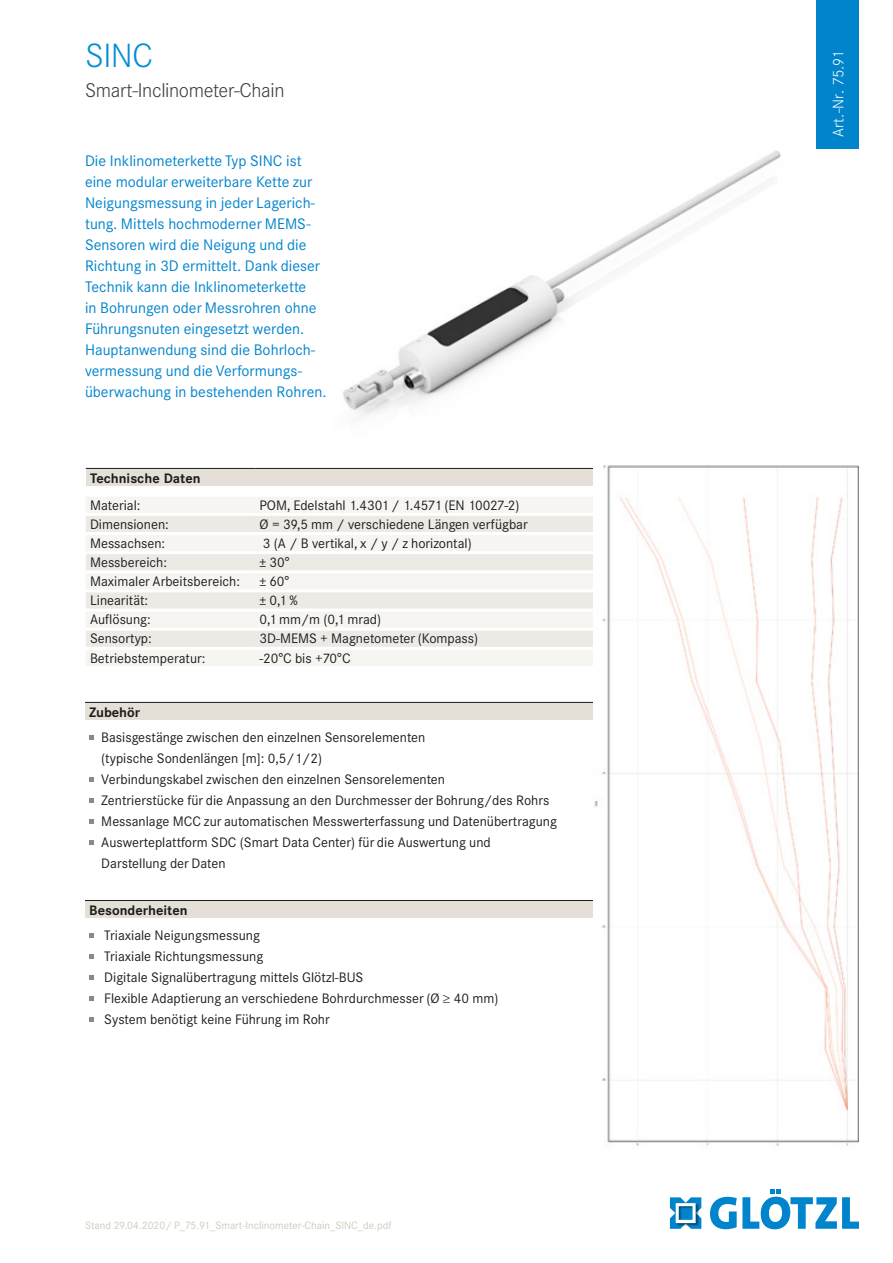
<style>
.page{position:relative;width:893px;height:1263px;background:#fff}
.page>*{position:absolute;margin:0;border:0;box-sizing:border-box;transform-origin:0 0}
.t1{font:300 33px "Corporate SBQ";color:#008fd2}
.t2{font:300 19.5px "Corporate SBQ";letter-spacing:-.02em;color:#3d3d3c}
.t3{font:15px/21px "Corporate SBQ";color:#0084cc}
.t4{font:300 15px "Corporate SBQ";letter-spacing:.01em;color:#fff}
.t5{font:13.5px/21px "Corporate SBQ";color:#1d1d1b}
.t6{font:700 13.5px "Corporate SBQ";color:#1d1d1b}
.t7{font:10.5px "Corporate SBQ";color:#d1cbbc}
</style>
<div class="page">
<img style="left:272px;top:150px;width:509px;height:318px">
<div style="left:816px;top:0;width:43px;height:149px;background:#0084cc"></div>
<div style="left:86px;top:468px;width:509px;height:17px;background:#e4e0d7"></div>
<div style="left:86px;top:497px;width:507px;height:169px;background:#f6f5f2"></div>
<svg style="left:86px;top:516px;width:507px;height:131px;fill:#edeae5"></svg>
<hr style="left:86px;top:468px;width:169px;height:1px;background:#1d1d1b">
<hr style="left:255px;top:468px;width:340px;height:1px;background:#1d1d1b">
<hr style="left:86px;top:513px;width:169px;height:3px;background:#fff">
<hr style="left:255px;top:513px;width:340px;height:3px;background:#fff">
<hr style="left:86px;top:532px;width:169px;height:3px;background:#fff">
<hr style="left:255px;top:532px;width:340px;height:3px;background:#fff">
<hr style="left:86px;top:551px;width:169px;height:3px;background:#fff">
<hr style="left:255px;top:551px;width:340px;height:3px;background:#fff">
<hr style="left:86px;top:570px;width:169px;height:3px;background:#fff">
<hr style="left:255px;top:570px;width:340px;height:3px;background:#fff">
<hr style="left:86px;top:589px;width:169px;height:3px;background:#fff">
<hr style="left:255px;top:589px;width:340px;height:3px;background:#fff">
<hr style="left:86px;top:608px;width:169px;height:3px;background:#fff">
<hr style="left:255px;top:608px;width:340px;height:3px;background:#fff">
<hr style="left:86px;top:647px;width:169px;height:3px;background:#fff">
<hr style="left:255px;top:647px;width:340px;height:3px;background:#fff">
<hr style="left:86px;top:628px;width:169px;height:3px;background:#fff">
<hr style="left:255px;top:628px;width:340px;height:3px;background:#fff">
<div style="left:85px;top:900px;width:510px;height:17px;background:#e4e0d7"></div>
<hr style="left:85px;top:900px;width:510px;height:1px;background:#1d1d1b">
<svg style="left:89px;top:934px;width:5px;height:4px"></svg>
<svg style="left:89px;top:955px;width:5px;height:4px"></svg>
<svg style="left:89px;top:976px;width:5px;height:4px"></svg>
<svg style="left:89px;top:997px;width:5px;height:4px"></svg>
<svg style="left:89px;top:1018px;width:5px;height:4px"></svg>
<div style="left:85px;top:702px;width:508px;height:17px;background:#e4e0d7"></div>
<hr style="left:85px;top:702px;width:508px;height:1px;background:#1d1d1b">
<svg style="left:89px;top:735px;width:5px;height:5px"></svg>
<svg style="left:89px;top:777px;width:5px;height:5px"></svg>
<svg style="left:89px;top:798px;width:5px;height:5px"></svg>
<svg style="left:89px;top:819px;width:5px;height:5px"></svg>
<svg style="left:89px;top:840px;width:5px;height:5px"></svg>
<svg style="left:670px;top:1197px;width:31px;height:32px"></svg>
<svg style="left:710px;top:1189px;width:149px;height:40px"></svg>
<img style="left:593px;top:464px;width:266px;height:682px">
<h1 class="t1" style="left:85px;top:37px;width:70px">SINC</h1>
<h2 class="t2" style="left:85px;top:79px;width:201px">Smart-Inclinometer-Chain</h2>
<p class="t3" style="left:85px;top:151px;width:243px">Die Inklinometerkette Typ SINC ist eine modular erweiterbare Kette zur Neigungsmessung in jeder Lagerich&shy;tung. Mittels hochmoderner MEMS-Sensoren wird die Neigung und die Richtung in 3D ermittelt. Dank dieser Technik kann die Inklinometerkette<br>in Bohrungen oder Messrohren ohne Führungsnuten eingesetzt werden.<br>Hauptanwendung sind die Bohrloch&shy;vermessung und die Verformungs&shy;überwachung in bestehenden Rohren.</p>
<p class="t6" style="left:90px;top:470px;width:112px">Technische Daten</p>
<p class="t5" style="left:90px;top:494px;width:52px">Material:</p>
<p class="t5" style="left:259px;top:494px;width:262px">POM, Edelstahl 1.4301 / 1.4571 (EN 10027-2)</p>
<p class="t5" style="left:90px;top:513px;width:80px">Dimensionen:</p>
<p class="t5" style="left:259px;top:513px;width:270px">Ø = 39,5 mm / verschiedene Längen verfügbar</p>
<p class="t5" style="left:90px;top:533px;width:77px">Messachsen:</p>
<p class="t5" style="left:263px;top:533px;width:210px">3 (A / B vertikal, x / y / z horizontal)</p>
<p class="t5" style="left:90px;top:552px;width:79px">Messbereich:</p>
<p class="t5" style="left:259px;top:552px;width:32px">± 30°</p>
<p class="t5" style="left:90px;top:571px;width:152px">Maximaler Arbeitsbereich:</p>
<p class="t5" style="left:259px;top:571px;width:31px">± 60°</p>
<p class="t5" style="left:90px;top:590px;width:60px">Linearität:</p>
<p class="t5" style="left:259px;top:590px;width:40px">± 0,1 %</p>
<p class="t5" style="left:90px;top:609px;width:62px">Auflösung:</p>
<p class="t5" style="left:259px;top:609px;width:123px">0,1 mm/m (0,1 mrad)</p>
<p class="t5" style="left:90px;top:628px;width:63px">Sensortyp:</p>
<p class="t5" style="left:259px;top:628px;width:220px">3D-MEMS + Magnetometer (Kompass)</p>
<p class="t5" style="left:90px;top:647px;width:117px">Betriebstemperatur:</p>
<p class="t5" style="left:259px;top:647px;width:93px">-20°C bis +70°C</p>
<p class="t6" style="left:89px;top:704px;width:53px">Zubehör</p>
<p class="t5" style="left:101px;top:727px;width:457px">Basisgestänge zwischen den einzelnen Sensorelementen<br>(typische Sondenlängen [m]: 0,5/1/2)<br>Verbindungskabel zwischen den einzelnen Sensorelementen<br>Zentrierstücke für die Anpassung an den Durchmesser der Bohrung/des Rohrs Messanlage MCC zur automatischen Messwerterfassung und Datenübertragung Auswerteplattform SDC (Smart Data Center) für die Auswertung und Darstellung der Daten</p>
<p class="t6" style="left:89px;top:902px;width:100px">Besonderheiten</p>
<p class="t5" style="left:104px;top:925px;width:396px">Triaxiale Neigungsmessung<br>Triaxiale Richtungsmessung<br>Digitale Signalübertragung mittels Glötzl-BUS<br>Flexible Adaptierung an verschiedene Bohrdurchmesser (Ø ≥ 40 mm)<br>System benötigt keine Führung im Rohr</p>
<p class="t7" style="left:85px;top:1219px;width:308px">Stand 29.04.2020/ P_75.91_Smart-Inclinometer-Chain_SINC_de.pdf</p>
<p class="t4" style="left:829px;top:137px;width:88px;rotate:-90deg">Art.-Nr. 75.91</p>
</div>
